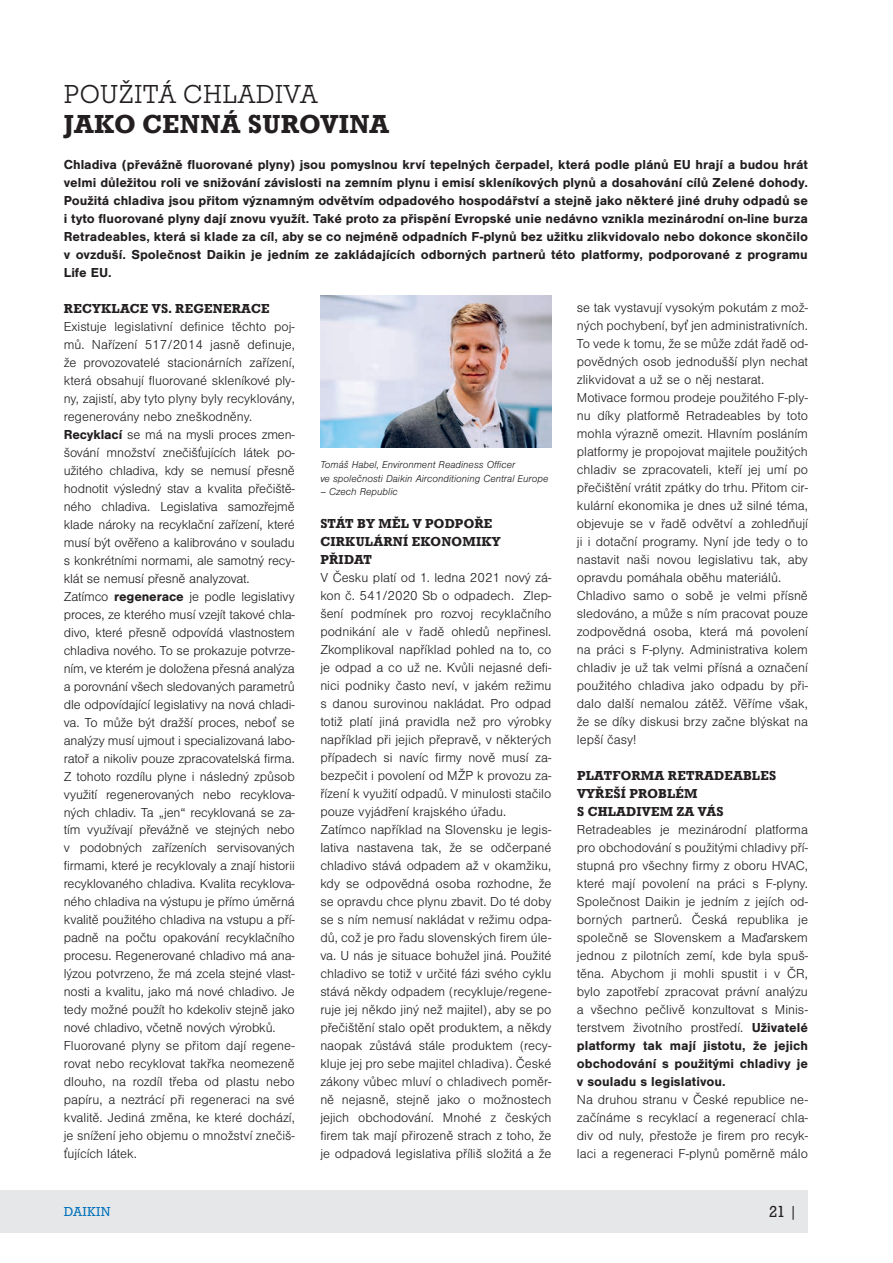
<style>
.page{position:relative;width:893px;height:1263px;background:#fff}
.page>*{position:absolute;margin:0;border:0;box-sizing:border-box;transform-origin:0 0}
.t1{font:500 27px "Roctus TOT";letter-spacing:.015em;color:#231f20}
.t2{font:300 27px "Roctus TOT";letter-spacing:.015em;color:#231f20}
.t3{font:16.5px "Roctus TOT";color:#231f20}
.t4{font:300 13.5px/18px "Nimbus San";color:#231f20}
.t5{font:700 13.5px/18px "Nimbus San";color:#231f20;text-align:justify}
.t6{font:500 13.5px/18px "Roctus TOT";letter-spacing:.015em;color:#231f20}
.t7{font:13.5px "Roctus TOT";letter-spacing:.015em;color:#0072bc}
.t8{font:italic 300 10.5px/13.5px "Nimbus San";color:#231f20}
.s1{font-weight:700}
</style>
<div class="page">
<div style="left:0;top:1191px;width:808px;height:42px;background:#e6e7e9"></div>
<img style="left:320px;top:295px;width:231px;height:153px">
<h1 class="t2" style="left:64px;top:80px;width:255px">POUŽITÁ CHLADIVA</h1>
<h1 class="t1" style="left:64px;top:109px;width:327px">JAKO CENNÁ SUROVINA</h1>
<p class="t5" style="left:64px;top:155px;width:746px">Chladiva (převážně fluorované plyny) jsou pomyslnou krví tepelných čerpadel, která podle plánů EU hrají a budou hrát velmi důležitou roli ve snižování závislosti na zemním plynu i emisí skleníkových plynů a dosahování cílů Zelené dohody.<br>Použitá chladiva jsou přitom významným odvětvím odpadového hospodářství a stejně jako některé jiné druhy odpadů se i tyto fluorované plyny dají znovu využít. Také proto za přispění Evropské unie nedávno vznikla mezinárodní on-line burza Retradeables, která si klade za cíl, aby se co nejméně odpadních F-plynů bez užitku zlikvidovalo nebo dokonce skončilo v ovzduší. Společnost Daikin je jedním ze zakládajících odborných partnerů této platformy, podporované z programu Life EU.</p>
<p class="t6" style="left:64px;top:299px;width:207px">RECYKLACE VS. REGENERACE</p>
<p class="t4" style="left:64px;top:317px;width:233px">Existuje legislativní definice těchto poj&shy;mů. Nařízení 517/2014 jasně definuje, že provozovatelé stacionárních zařízení, která obsahují fluorované skleníkové ply&shy;ny, zajistí, aby tyto plyny byly recyklovány, regenerovány nebo zneškodněny.<br><span class="s1">Recyklací</span> se má na mysli proces zmen&shy;šování množství znečišťujících látek po&shy;užitého chladiva, kdy se nemusí přesně hodnotit výsledný stav a kvalita přečiště&shy;ného chladiva. Legislativa samozřejmě klade nároky na recyklační zařízení, které musí být ověřeno a kalibrováno v souladu s konkrétními normami, ale samotný recy&shy;klát se nemusí přesně analyzovat.<br>Zatímco <span class="s1">regenerace</span> je podle legislativy proces, ze kterého musí vzejít takové chla&shy;divo, které přesně odpovídá vlastnostem chladiva nového. To se prokazuje potvrze&shy;ním, ve kterém je doložena přesná analýza a porovnání všech sledovaných parametrů dle odpovídající legislativy na nová chladi&shy;va. To může být dražší proces, neboť se analýzy musí ujmout i specializovaná labo&shy;ratoř a nikoliv pouze zpracovatelská firma.<br>Z tohoto rozdílu plyne i následný způsob využití regenerovaných nebo recyklova&shy;ných chladiv. Ta „jen“ recyklovaná se za&shy;tím využívají převážně ve stejných nebo v podobných zařízeních servisovaných firmami, které je recyklovaly a znají historii recyklovaného chladiva. Kvalita recyklova&shy;ného chladiva na výstupu je přímo úměrná kvalitě použitého chladiva na vstupu a pří&shy;padně na počtu opakování recyklačního procesu. Regenerované chladivo má ana&shy;lýzou potvrzeno, že má zcela stejné vlast&shy;nosti a kvalitu, jako má nové chladivo. Je tedy možné použít ho kdekoliv stejně jako nové chladivo, včetně nových výrobků.<br>Fluorované plyny se přitom dají regene&shy;rovat nebo recyklovat takřka neomezeně dlouho, na rozdíl třeba od plastu nebo papíru, a neztrácí při regeneraci na své kvalitě. Jediná změna, ke které dochází, je snížení jeho objemu o množství znečiš&shy;ťujících látek.</p>
<p class="t7" style="left:64px;top:1204px;width:48px">DAIKIN</p>
<p class="t8" style="left:320px;top:458px;width:230px">Tomáš Habel, Environment Readiness Officer<br>ve společnosti Daikin Airconditioning Central Europe</p>
<p class="t8" style="left:320px;top:485px;width:79px">– Czech Republic</p>
<p class="t6" style="left:320px;top:515px;width:182px">STÁT BY MĚL V PODPOŘE<br>CIRKULÁRNÍ EKONOMIKY<br>PŘIDAT</p>
<p class="t4" style="left:320px;top:569px;width:233px">V Česku platí od 1. ledna 2021 nový zá&shy;kon č. 541/2020 Sb o odpadech. Zlep&shy;šení podmínek pro rozvoj recyklačního podnikání ale v řadě ohledů nepřinesl.<br>Zkomplikoval například pohled na to, co je odpad a co už ne. Kvůli nejasné defi&shy;nici podniky často neví, v jakém režimu s danou surovinou nakládat. Pro odpad totiž platí jiná pravidla než pro výrobky například při jejich přepravě, v některých případech si navíc firmy nově musí za&shy;bezpečit i povolení od MŽP k provozu za&shy;řízení k využití odpadů. V minulosti stačilo pouze vyjádření krajského úřadu.<br>Zatímco například na Slovensku je legis&shy;lativa nastavena tak, že se odčerpané chladivo stává odpadem až v okamžiku, kdy se odpovědná osoba rozhodne, že se opravdu chce plynu zbavit. Do té doby se s ním nemusí nakládat v režimu odpa&shy;dů, což je pro řadu slovenských firem úle&shy;va. U nás je situace bohužel jiná. Použité chladivo se totiž v určité fázi svého cyklu stává někdy odpadem (recykluje/regene&shy;ruje jej někdo jiný než majitel), aby se po přečištění stalo opět produktem, a někdy naopak zůstává stále produktem (recy&shy;kluje jej pro sebe majitel chladiva). České zákony vůbec mluví o chladivech poměr&shy;ně nejasně, stejně jako o možnostech jejich obchodování. Mnohé z českých firem tak mají přirozeně strach z toho, že je odpadová legislativa příliš složitá a že</p>
<p class="t4" style="left:577px;top:299px;width:233px">se tak vystavují vysokým pokutám z mož&shy;ných pochybení, byť jen administrativních.<br>To vede k tomu, že se může zdát řadě od&shy;povědných osob jednodušší plyn nechat zlikvidovat a už se o něj nestarat.<br>Motivace formou prodeje použitého F-ply&shy;nu díky platformě Retradeables by toto mohla výrazně omezit. Hlavním posláním platformy je propojovat majitele použitých chladiv se zpracovateli, kteří jej umí po přečištění vrátit zpátky do trhu. Přitom cir&shy;kulární ekonomika je dnes už silné téma, objevuje se v řadě odvětví a zohledňují ji i dotační programy. Nyní jde tedy o to nastavit naši novou legislativu tak, aby opravdu pomáhala oběhu materiálů.<br>Chladivo samo o sobě je velmi přísně sledováno, a může s ním pracovat pouze zodpovědná osoba, která má povolení na práci s F-plyny. Administrativa kolem chladiv je už tak velmi přísná a označení použitého chladiva jako odpadu by při&shy;dalo další nemalou zátěž. Věříme však, že se díky diskusi brzy začne blýskat na lepší časy!</p>
<p class="t6" style="left:577px;top:767px;width:201px">PLATFORMA RETRADEABLES<br>VYŘEŠÍ PROBLÉM<br>S CHLADIVEM ZA VÁS</p>
<p class="t4" style="left:577px;top:821px;width:233px;text-align:justify">Retradeables je mezinárodní platforma pro obchodování s použitými chladivy pří&shy;stupná pro všechny firmy z oboru HVAC, které mají povolení na práci s F-plyny.<br>Společnost Daikin je jedním z jejích od&shy;borných partnerů. Česká republika je společně se Slovenskem a Maďarskem jednou z pilotních zemí, kde byla spuš&shy;těna. Abychom ji mohli spustit i v ČR, bylo zapotřebí zpracovat právní analýzu a všechno pečlivě konzultovat s Minis&shy;terstvem životního prostředí. <span class="s1">Uživatelé platformy tak mají jistotu, že jejich obchodování s použitými chladivy je v souladu s legislativou.</span></p>
<p class="t4" style="left:577px;top:1091px;width:233px;text-align:justify">Na druhou stranu v České republice ne&shy;začínáme s recyklací a regenerací chla&shy;div od nuly, přestože je firem pro recyk&shy;laci a regeneraci F-plynů poměrně málo</p>
<p class="t3" style="left:769px;top:1203px;width:30px">21 |</p>
</div>
